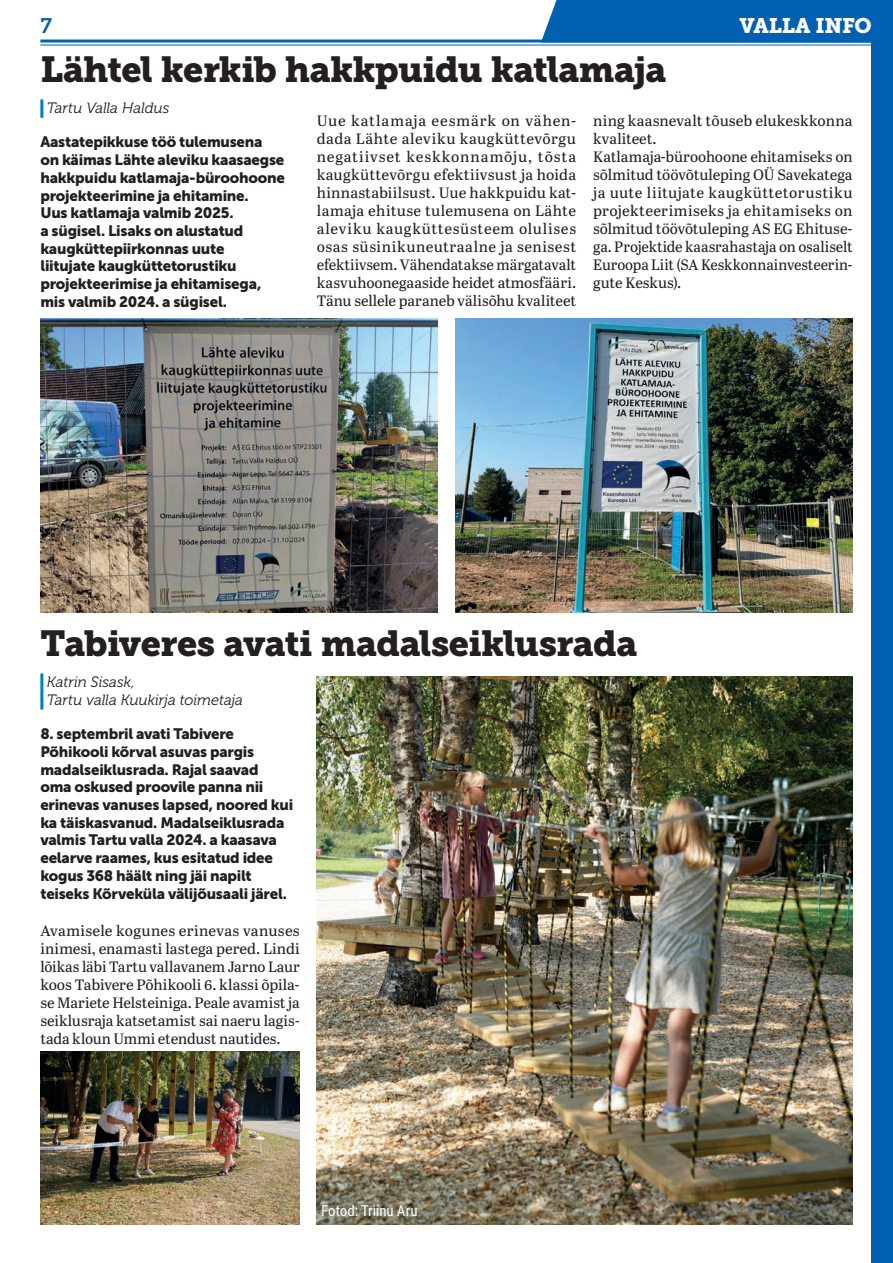
<style>
.page{position:relative;width:893px;height:1263px;background:#fff}
.page>*{position:absolute;margin:0;border:0;box-sizing:border-box;transform-origin:0 0}
.t1{font:36px "Museo Slab 900";letter-spacing:-.02em;color:#231f20}
.t2{font:21px "Museo Slab 900";color:#fff}
.t3{font:21px "Museo Slab 700";color:#0161b0}
.t4{font:15px/18px "Abril Text";color:#231f20;text-align:justify}
.t5{font:15px/17.7px "Museo Sans 900";letter-spacing:-.015em;color:#231f20}
.t6{font:italic 15px/17.7px "Museo 300";color:#231f20}
.t7{font:15px "Roboto Condensed";letter-spacing:-.005em;color:#fff}
</style>
<div class="page">
<div style="left:872px;top:0;width:21px;height:1263px;background:#0161b0"></div>
<div style="left:541px;top:0;width:331px;height:40px;background:#0161b0"></div>
<hr style="left:40px;top:40px;width:853px;height:3px;background:#0161b0">
<hr style="left:40px;top:45px;width:853px;height:1px;background:#0161b0">
<hr style="left:40px;top:673px;width:3px;height:36px;background:#007cc2">
<hr style="left:40px;top:99px;width:3px;height:19px;background:#007cc2">
<img style="left:40px;top:319px;width:398px;height:293px">
<img style="left:455px;top:319px;width:398px;height:293px">
<img style="left:40px;top:1052px;width:260px;height:173px">
<img style="left:317px;top:676px;width:536px;height:549px">
<h2 class="t3" style="left:40px;top:14px;width:13px">7</h2>
<h2 class="t2" style="left:739px;top:13px;width:134px">VALLA INFO</h2>
<h1 class="t1" style="left:40px;top:49px;width:628px">Lähtel kerkib hakkpuidu katlamaja</h1>
<p class="t6" style="left:47px;top:99px;width:124px">Tartu Valla Haldus</p>
<p class="t5" style="left:40px;top:133px;width:246px">Aastatepikkuse töö tulemusena on käimas Lähte aleviku kaasaegse hakkpuidu katlamaja-büroohoone projekteerimine ja ehitamine.<br>Uus katlamaja valmib 2025.<br>a sügisel. Lisaks on alustatud kaugküttepiirkonnas uute<br>liitujate kaugküttetorustiku projekteerimise ja ehitamisega, mis valmib 2024. a sügisel.</p>
<p class="t4" style="left:317px;top:111px;width:261px">Uue katlamaja eesmärk on vähen&shy;dada Lähte aleviku kaugküttevõrgu negatiivset keskkonnamõju, tõsta kaugküttevõrgu efektiivsust ja hoida hinnastabiilsust. Uue hakkpuidu kat&shy;lamaja ehituse tulemusena on Lähte aleviku kaugküttesüsteem olulises osas süsinikuneutraalne ja senisest efektiivsem. Vähendatakse märgatavalt kasvuhoonegaaside heidet atmosfääri.<br>Tänu sellele paraneb välisõhu kvaliteet</p>
<p class="t4" style="left:593px;top:111px;width:261px;text-align:left">ning kaasnevalt tõuseb elukeskkonna kvaliteet.<br>Katlamaja-büroohoone ehitamiseks on sõlmitud töövõtuleping OÜ Savekatega ja uute liitujate kaugküttetorustiku projekteerimiseks ja ehitamiseks on sõlmitud töövõtuleping AS EG Ehituse&shy;ga. Projektide kaasrahastaja on osaliselt Euroopa Liit (SA Keskkonnainvesteerin&shy;gute Keskus).</p>
<h1 class="t1" style="left:40px;top:623px;width:598px">Tabiveres avati madalseiklusrada</h1>
<p class="t6" style="left:47px;top:673px;width:198px">Katrin Sisask,<br>Tartu valla Kuukirja toimetaja</p>
<p class="t5" style="left:40px;top:725px;width:254px">8. septembril avati Tabivere Põhikooli kõrval asuvas pargis madalseiklusrada. Rajal saavad oma oskused proovile panna nii erinevas vanuses lapsed, noored kui ka täiskasvanud. Madalseiklusrada valmis Tartu valla 2024. a kaasava eelarve raames, kus esitatud idee kogus 368 häält ning jäi napilt teiseks Kõrveküla välijõusaali järel.</p>
<p class="t4" style="left:40px;top:921px;width:261px">Avamisele kogunes erinevas vanuses inimesi, enamasti lastega pered. Lindi lõikas läbi Tartu vallavanem Jarno Laur koos Tabivere Põhikooli 6. klassi õpila&shy;se Mariete Helsteiniga. Peale avamist ja seiklusraja katsetamist sai naeru lagis&shy;tada kloun Ummi etendust nautides.</p>
<p class="t7" style="left:321px;top:1200px;width:98px">Fotod: Triinu Aru</p>
</div>
